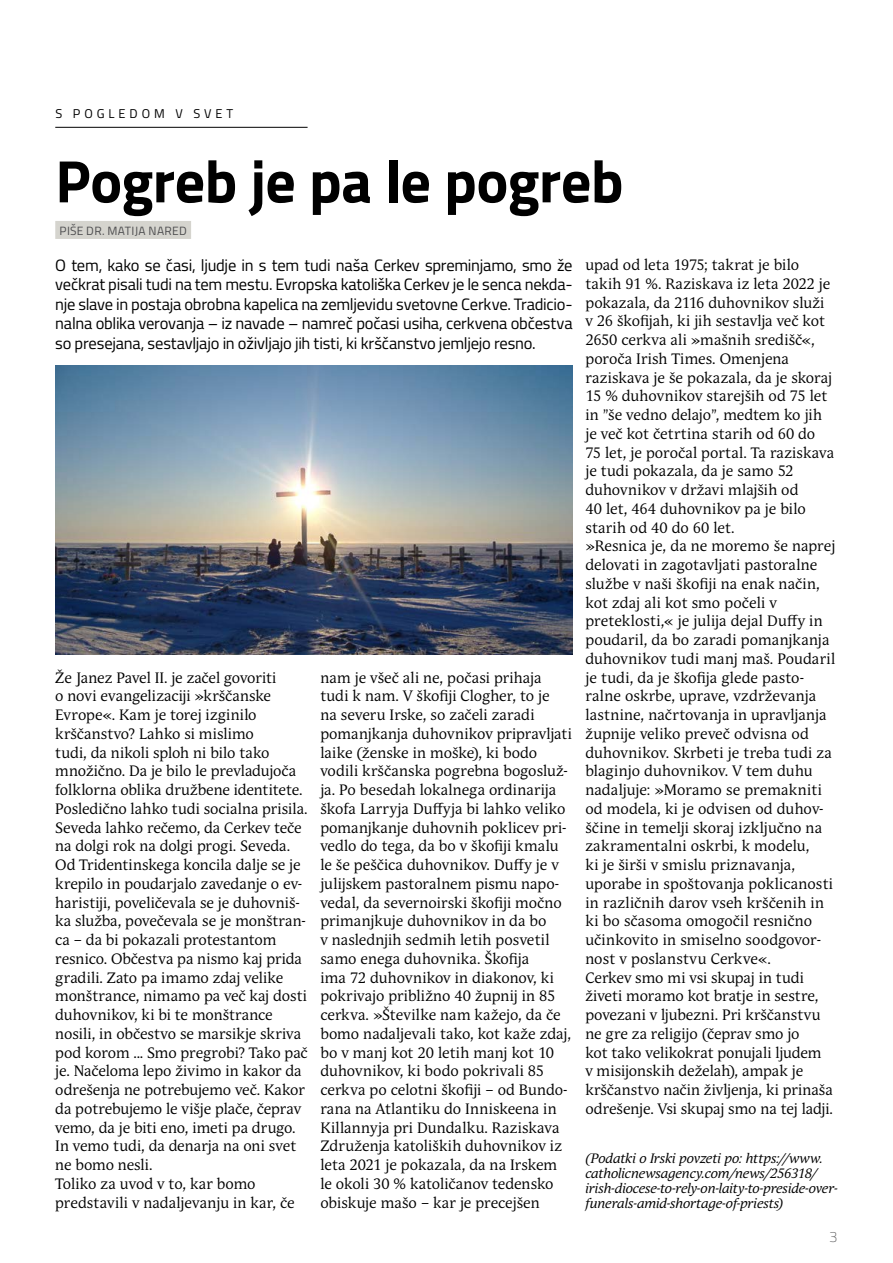
<style>
.page{position:relative;width:893px;height:1263px;background:#fff}
.page>*{position:absolute;margin:0;border:0;box-sizing:border-box;transform-origin:0 0}
.NASLOV{font:700 60px "Titillium";letter-spacing:-.01em;color:#000}
.PODNASLOV{font:16.5px/19.5px "Titillium";letter-spacing:-.015em;color:#000;text-align:justify}
.BODY{font:15px/18.8px "Andulka Book Pro";letter-spacing:.005em;color:#000}
.t1{font:100 15px "Titillium";color:#4d4d4f}
.BODY-2{font:italic 13.5px/15px "Andulka Book Pro";letter-spacing:-.01em;color:#000}
.Pasica0{font:12.75px "Titillium";letter-spacing:.31em;color:#000}
.AVTOR{font:12px "Titillium";letter-spacing:.025em;color:#4d4d4f}
</style>
<div class="page">
<hr style="left:55px;top:127px;width:253px;height:1px;background:#000">
<div style="left:55px;top:221px;width:136px;height:18px;background:#d5d4ce"></div>
<img style="left:55px;top:366px;width:518px;height:288px">
<p class="Pasica0" style="left:55px;top:105px;width:179px">S POGLEDOM V SVET</p>
<p class="NASLOV" style="left:55px;top:135px;width:570px">Pogreb je pa le pogreb</p>
<p class="AVTOR" style="left:60px;top:222px;width:129px">PIŠE DR. MATIJA NARED</p>
<p class="PODNASLOV" style="left:55px;top:255px;width:519px">O tem, kako se časi, ljudje in s tem tudi naša Cerkev spreminjamo, smo že večkrat pisali tudi na tem mestu. Evropska katoliška Cerkev je le senca nekda&shy;nje slave in postaja obrobna kapelica na zemljevidu svetovne Cerkve. Tradicio&shy;nalna oblika verovanja – iz navade – namreč počasi usiha, cerkvena občestva so presejana, sestavljajo in oživljajo jih tisti, ki krščanstvo jemljejo resno.</p>
<p class="BODY" style="left:585px;top:256px;width:250px">upad od leta 1975; takrat je bilo takih 91 %. Raziskava iz leta 2022 je pokazala, da 2116 duhovnikov služi v 26 škofijah, ki jih sestavlja več kot 2650 cerkva ali »mašnih središč«, poroča Irish Times. Omenjena raziskava je še pokazala, da je skoraj 15 % duhovnikov starejših od 75 let in "še vedno delajo", medtem ko jih je več kot četrtina starih od 60 do 75 let, je poročal portal. Ta raziskava je tudi pokazala, da je samo 52 duhovnikov v državi mlajših od<br>40 let, 464 duhovnikov pa je bilo starih od 40 do 60 let.</p>
<p class="BODY" style="left:585px;top:537px;width:251px">»Resnica je, da ne moremo še naprej delovati in zagotavljati pastoralne službe v naši škofiji na enak način, kot zdaj ali kot smo počeli v preteklosti,« je julija dejal Duffy in poudaril, da bo zaradi pomanjkanja duhovnikov tudi manj maš. Poudaril je tudi, da je škofija glede pasto&shy;ralne oskrbe, uprave, vzdrževanja lastnine, načrtovanja in upravljanja župnije veliko preveč odvisna od duhovnikov. Skrbeti je treba tudi za blaginjo duhovnikov. V tem duhu nadaljuje: »Moramo se premakniti od modela, ki je odvisen od duhov&shy;ščine in temelji skoraj izključno na zakramentalni oskrbi, k modelu,<br>ki je širši v smislu priznavanja, uporabe in spoštovanja poklicanosti in različnih darov vseh krščenih in ki bo sčasoma omogočil resnično učinkovito in smiselno soodgovor&shy;nost v poslanstvu Cerkve«.</p>
<p class="BODY" style="left:585px;top:968px;width:249px">Cerkev smo mi vsi skupaj in tudi živeti moramo kot bratje in sestre, povezani v ljubezni. Pri krščanstvu ne gre za religijo (čeprav smo jo<br>kot tako velikokrat ponujali ljudem<br>v misijonskih deželah), ampak je krščanstvo način življenja, ki prinaša odrešenje. Vsi skupaj smo na tej ladji.</p>
<p class="BODY-2" style="left:585px;top:1151px;width:254px">(Podatki o Irski povzeti po: https://www. catholicnewsagency.com/news/256318/ irish-diocese-to-rely-on-laity-to-preside-over&shy;funerals-amid-shortage-of-priests)</p>
<p class="BODY" style="left:55px;top:668px;width:254px">Že Janez Pavel II. je začel govoriti<br>o novi evangelizaciji »krščanske Evrope«. Kam je torej izginilo krščanstvo? Lahko si mislimo<br>tudi, da nikoli sploh ni bilo tako množično. Da je bilo le prevladujoča folklorna oblika družbene identitete.<br>Posledično lahko tudi socialna prisila.<br>Seveda lahko rečemo, da Cerkev teče na dolgi rok na dolgi progi. Seveda.<br>Od Tridentinskega koncila dalje se je krepilo in poudarjalo zavedanje o ev&shy;haristiji, poveličevala se je duhovniš&shy;ka služba, povečevala se je monštran&shy;ca – da bi pokazali protestantom resnico. Občestva pa nismo kaj prida gradili. Zato pa imamo zdaj velike monštrance, nimamo pa več kaj dosti duhovnikov, ki bi te monštrance nosili, in občestvo se marsikje skriva pod korom ... Smo pregrobi? Tako pač je. Načeloma lepo živimo in kakor da odrešenja ne potrebujemo več. Kakor da potrebujemo le višje plače, čeprav vemo, da je biti eno, imeti pa drugo.<br>In vemo tudi, da denarja na oni svet ne bomo nesli.</p>
<p class="BODY" style="left:55px;top:1174px;width:241px">Toliko za uvod v to, kar bomo predstavili v nadaljevanju in kar, če</p>
<p class="BODY" style="left:320px;top:668px;width:253px">nam je všeč ali ne, počasi prihaja tudi k nam. V škofiji Clogher, to je<br>na severu Irske, so začeli zaradi pomanjkanja duhovnikov pripravljati laike (ženske in moške), ki bodo vodili krščanska pogrebna bogosluž&shy;ja. Po besedah lokalnega ordinarija škofa Larryja Duffyja bi lahko veliko pomanjkanje duhovnih poklicev pri&shy;vedlo do tega, da bo v škofiji kmalu le še peščica duhovnikov. Duffy je v julijskem pastoralnem pismu napo&shy;vedal, da severnoirski škofiji močno primanjkuje duhovnikov in da bo<br>v naslednjih sedmih letih posvetil samo enega duhovnika. Škofija<br>ima 72 duhovnikov in diakonov, ki pokrivajo približno 40 župnij in 85 cerkva. »Številke nam kažejo, da če bomo nadaljevali tako, kot kaže zdaj, bo v manj kot 20 letih manj kot 10 duhovnikov, ki bodo pokrivali 85 cerkva po celotni škofiji – od Bundo&shy;rana na Atlantiku do Inniskeena in Killannyja pri Dundalku. Raziskava Združenja katoliških duhovnikov iz leta 2021 je pokazala, da na Irskem le okoli 30 % katoličanov tedensko obiskuje mašo – kar je precejšen</p>
<p class="t1" style="left:829px;top:1226px;width:10px">3</p>
</div>
